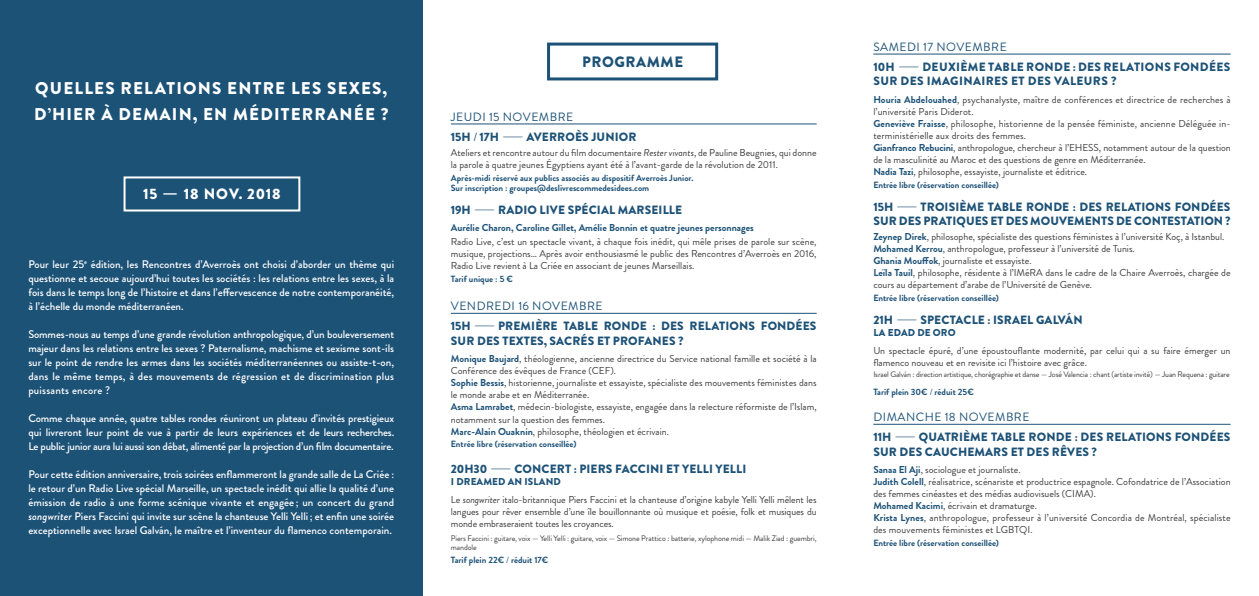
<style>
.page{position:relative;width:1259px;height:596px;background:#fff}
.page>*{position:absolute;margin:0;border:0;box-sizing:border-box;transform-origin:0 0}
.t1{font:900 17px/26.1px "Brandon Grotesque";letter-spacing:.07em;color:#fff}
.t2{font:900 15px "Brandon Grotesque";letter-spacing:.05em;color:#fff}
.t3{font:900 15px "Brandon Grotesque";letter-spacing:.04em;color:#1d5277}
.t4{font:900 12px/20.1px "Brandon Grotesque";letter-spacing:.01em;color:#1d5277}
.t5{font:900 12px/20.1px "Brandon Grotesque";letter-spacing:.03em;color:#1d5277}
.t6{font:500 11px/14px "Brandon Grotesque";color:#fff;text-align:justify}
.t7{font:10px/12px "Brandon Grotesque";color:#3e3e3f}
.t8{font:700 10px "Brandon Grotesque";color:#1d5277}
.t9{font:900 10px "Brandon Grotesque";letter-spacing:.01em;color:#1d5277}
.t10{font:700 9px/10px "Brandon Grotesque";color:#1d5277}
.t11{font:8px/9.6px "Brandon Grotesque";letter-spacing:-.02em;color:#3e3e3f}
.s1{font-style:italic}
.s2{font-weight:400}
.s3{font-weight:700;color:#1d5277}
.s4{font-weight:900;color:#1d5277}
</style>
<div class="page">
<div style="left:0;top:0;width:422px;height:595px;background:#1d5277"></div>
<hr style="left:451px;top:124px;width:365px;height:1px;background:#1d5277">
<hr style="left:451px;top:313px;width:365px;height:1px;background:#1d5277">
<hr style="left:873px;top:54px;width:357px;height:1px;background:#1d5277">
<hr style="left:873px;top:424px;width:357px;height:1px;background:#1d5277">
<div style="left:124px;top:176px;width:176px;height:35px;border:2px solid #fff"></div>
<div style="left:547px;top:43px;width:171px;height:37px;border:3px solid #1d5277"></div>
<h1 class="t1" style="left:34px;top:75px;width:356px">QUELLES RELATIONS ENTRE LES SEXES,<br>D’HIER À DEMAIN, EN MÉDITERRANÉE ?</h1>
<h2 class="t2" style="left:143px;top:183px;width:139px">15 – 18 NOV. 2018</h2>
<p class="t6" style="left:28px;top:257px;width:367px">Pour leur 25<sup>e</sup> édition, les Rencontres d’Averroès ont choisi d’aborder un thème qui questionne et secoue aujourd’hui toutes les sociétés : les relations entre les sexes, à la fois dans le temps long de l’histoire et dans l’effervescence de notre contemporanéité, à l’échelle du monde méditerranéen.</p>
<p class="t6" style="left:28px;top:327px;width:367px">Sommes-nous au temps d’une grande révolution anthropologique, d’un bouleversement majeur dans les relations entre les sexes ? Paternalisme, machisme et sexisme sont-ils sur le point de rendre les armes dans les sociétés méditerranéennes ou assiste-t-on, dans le même temps, à des mouvements de régression et de discrimination plus puissants encore ?</p>
<p class="t6" style="left:28px;top:411px;width:367px">Comme chaque année, quatre tables rondes réuniront un plateau d’invités prestigieux qui livreront leur point de vue à partir de leurs expériences et de leurs recherches.<br>Le public junior aura lui aussi son débat, alimenté par la projection d’un film documentaire.</p>
<p class="t6" style="left:28px;top:467px;width:367px">Pour cette édition anniversaire, trois soirées enflammeront la grande salle de La Criée : le retour d’un Radio Live spécial Marseille, un spectacle inédit qui allie la qualité d’une émission de radio à une forme scénique vivante et engagée ; un concert du grand <span class="s1">songwriter</span> Piers Faccini qui invite sur scène la chanteuse Yelli Yelli; et enfin une soirée exceptionnelle avec Israel Galván, le maître et l’inventeur du flamenco contemporain.</p>
<h2 class="t3" style="left:582px;top:51px;width:103px">PROGRAMME</h2>
<p class="t4" style="left:451px;top:107px;width:187px"><span class="s2">JEUDI 15 NOVEMBRE<br></span>15H <span class="s2">/</span> 17H<span class="s2">–</span>AVERROÈS JUNIOR</p>
<p class="t7" style="left:451px;top:146px;width:367px">Ateliers et rencontre autour du film documentaire <span class="s1">Rester vivants</span>, de Pauline Beugnies, qui donne la parole à quatre jeunes Égyptiens ayant été à l’avant-garde de la révolution de 2011.</p>
<p class="t10" style="left:451px;top:172px;width:244px">Après-midi réservé aux publics associés au dispositif Averroès Junior.<br>Sur inscription : groupes@deslivrescommedesidees.com</p>
<p class="t4" style="left:451px;top:199px;width:233px">19H<span class="s2">–</span>RADIO LIVE SPÉCIAL MARSEILLE</p>
<p class="t8" style="left:451px;top:221px;width:304px">Aurélie Charon, Caroline Gillet, Amélie Bonnin et quatre jeunes personnages</p>
<p class="t7" style="left:451px;top:235px;width:367px;text-align:justify">Radio Live, c’est un spectacle vivant, à chaque fois inédit, qui mêle prises de parole sur scène, musique, projections… Après avoir enthousiasmé le public des Rencontres d’Averroès en 2016, Radio Live revient à La Criée en associant de jeunes Marseillais.</p>
<p class="t10" style="left:451px;top:273px;width:64px">Tarif unique : 5 €</p>
<p class="t4" style="left:451px;top:296px;width:367px"><span class="s2">VENDREDI 16 NOVEMBRE<br></span>15H<span class="s2">–</span>PREMIÈRE TABLE RONDE : DES RELATIONS FONDÉES</p>
<p class="t4" style="left:451px;top:330px;width:234px">SUR DES TEXTES, SACRÉS ET PROFANES ?</p>
<p class="t7" style="left:451px;top:353px;width:367px"><span class="s3">Monique Baujard</span>, théologienne, ancienne directrice du Service national famille et société à la Conférence des évêques de France (CEF).<br><span class="s3">Sophie Bessis</span>, historienne, journaliste et essayiste, spécialiste des mouvements féministes dans le monde arabe et en Méditerranée.<br><span class="s3">Asma Lamrabet</span>, médecin-biologiste, essayiste, engagée dans la relecture réformiste de l’Islam, notamment sur la question des femmes.<br><span class="s3">Marc-Alain Ouaknin</span>, philosophe, théologien et écrivain.</p>
<p class="t10" style="left:451px;top:439px;width:127px">Entrée libre (réservation conseillée)</p>
<p class="t4" style="left:451px;top:459px;width:297px">20H30<span class="s2">–</span>CONCERT : PIERS FACCINI ET YELLI YELLI</p>
<p class="t7" style="left:451px;top:472px;width:367px;line-height:17.7px"><span class="s4">I DREAMED AN ISLAND<br></span>Le <span class="s1">songwriter</span> italo-britannique Piers Faccini et la chanteuse d’origine kabyle Yelli Yelli mêlent les</p>
<p class="t7" style="left:451px;top:505px;width:367px">langues pour rêver ensemble d’une île bouillonnante où musique et poésie, folk et musiques du monde embraseraient toutes les croyances.</p>
<p class="t11" style="left:451px;top:533px;width:367px">Piers Faccini : guitare, voix — Yelli Yelli : guitare, voix — Simone Prattico : batterie, xylophone midi — Malik Ziad : guembri, mandole</p>
<p class="t10" style="left:451px;top:555px;width:99px">Tarif plein 22€ <span class="s2">/</span> réduit 17€</p>
<p class="t5" style="left:873px;top:37px;width:359px"><span class="s2">SAMEDI 17 NOVEMBRE<br></span>10H<span class="s2">–</span>DEUXIÈME TABLE RONDE : DES RELATIONS FONDÉES</p>
<p class="t5" style="left:873px;top:71px;width:244px">SUR DES IMAGINAIRES ET DES VALEURS ?</p>
<p class="t7" style="left:873px;top:94px;width:359px"><span class="s3">Houria Abdelouahed</span>, psychanalyste, maître de conférences et directrice de recherches à l’université Paris Diderot.<br><span class="s3">Geneviève Fraisse</span>, philosophe, historienne de la pensée féministe, ancienne Déléguée in&shy;terministérielle aux droits des femmes.<br><span class="s3">Gianfranco Rebucini</span>, anthropologue, chercheur à l’EHESS, notamment autour de la question de la masculinité au Maroc et des questions de genre en Méditerranée.<br><span class="s3">Nadia Tazi</span>, philosophe, essayiste, journaliste et éditrice.</p>
<p class="t10" style="left:873px;top:180px;width:127px">Entrée libre (réservation conseillée)</p>
<p class="t4" style="left:873px;top:200px;width:359px;line-height:14.4px">15H<span class="s2">–</span>TROISIÈME TABLE RONDE : DES RELATIONS FONDÉES<br>SUR DES PRATIQUES ET DES MOUVEMENTS DE CONTESTATION ?</p>
<p class="t7" style="left:873px;top:231px;width:359px"><span class="s3">Zeynep Direk</span>, philosophe, spécialiste des questions féministes à l’université Koç, à Istanbul.<br><span class="s3">Mohamed Kerrou</span>, anthropologue, professeur à l’université de Tunis.<br><span class="s3">Ghania Mouffok</span>, journaliste et essayiste.<br><span class="s3">Leïla Tauil</span>, philosophe, résidente à l’IMéRA dans le cadre de la Chaire Averroès, chargée de cours au département d’arabe de l’Université de Genève.</p>
<p class="t10" style="left:873px;top:293px;width:127px">Entrée libre (réservation conseillée)</p>
<p class="t4" style="left:873px;top:310px;width:211px">21H<span class="s2">–</span>SPECTACLE : ISRAEL GALVÁN</p>
<p class="t9" style="left:873px;top:325px;width:84px">LA EDAD DE ORO</p>
<p class="t7" style="left:873px;top:344px;width:359px">Un spectacle épuré, d’une époustouflante modernité, par celui qui a su faire émerger un flamenco nouveau et en revisite ici l’histoire avec grâce.</p>
<p class="t11" style="left:873px;top:369px;width:358px">Israel Galván : direction artistique, chorégraphie et danse — José Valencia : chant (artiste invité) — Juan Requena : guitare</p>
<p class="t10" style="left:873px;top:387px;width:102px">Tarif plein 30€ <span class="s2">/</span> réduit 25€</p>
<p class="t4" style="left:873px;top:407px;width:358px"><span class="s2">DIMANCHE 18 NOVEMBRE<br></span>11H<span class="s2">–</span>QUATRIÈME TABLE RONDE : DES RELATIONS FONDÉES</p>
<p class="t4" style="left:873px;top:441px;width:225px">SUR DES CAUCHEMARS ET DES RÊVES ?</p>
<p class="t7" style="left:873px;top:464px;width:359px"><span class="s3">Sanaa El Aji</span>, sociologue et journaliste.<br><span class="s3">Judith Colell</span>, réalisatrice, scénariste et productrice espagnole. Cofondatrice de l’Association des femmes cinéastes et des médias audiovisuels (CIMA).<br><span class="s3">Mohamed Kacimi</span>, écrivain et dramaturge.<br><span class="s3">Krista Lynes</span>, anthropologue, professeur à l’université Concordia de Montréal, spécialiste des mouvements féministes et LGBTQI.</p>
<p class="t10" style="left:873px;top:538px;width:127px">Entrée libre (réservation conseillée)</p>
</div>
